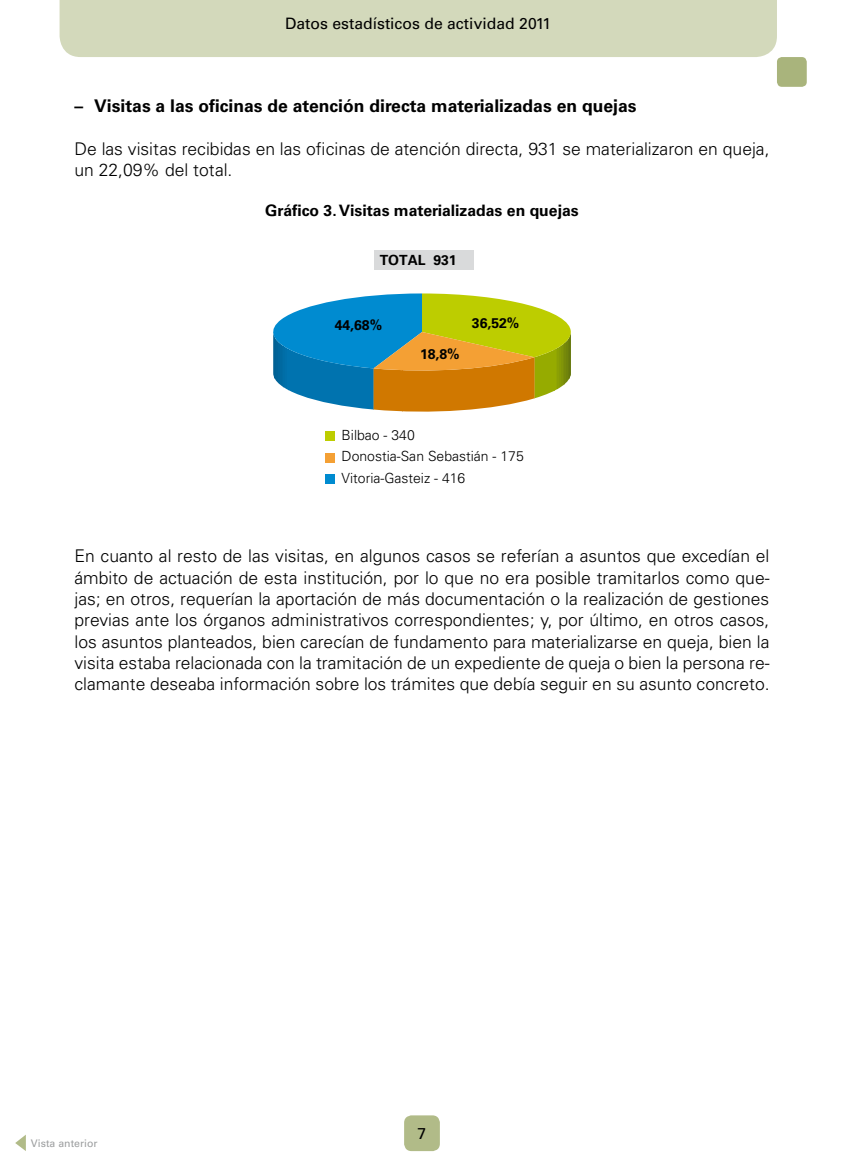
<style>
.page{position:relative;width:844px;height:1166px;background:#fff}
.page>*{position:absolute;margin:0;border:0;box-sizing:border-box;transform-origin:0 0}
.t1{font:300 17.5px/21.3px "Univers LT Std";color:#000}
.t2{font:700 17.5px "Univers LT Std";color:#000}
.t3{font:700 15.75px "Univers LT Std";color:#000}
.t4{font:15.75px "Univers LT Std";color:#000}
.t5{font:300 14px/21.5px "Univers";color:#000}
.t6{font:700 14px "Univers";color:#000}
.t7{font:10.5px "Univers LT Std";color:#9c9e9f}
</style>
<div class="page">
<div style="left:60px;top:0;width:716px;height:57px;background:#d3d9bb"></div>
<div style="left:776px;top:57px;width:30px;height:30px;background:#a9b47c;border-radius:5px"></div>
<div style="left:404px;top:1115px;width:36px;height:36px;background:#b1bb88;border-radius:7px"></div>
<hr style="left:570px;top:332px;width:1px;height:66px;background:#65780c">
<svg style="left:273px;top:293px;width:297px;height:119px;background:#8ca46e"></svg>
<div style="left:325px;top:431px;width:10px;height:10px;background:#bdcd00"></div>
<div style="left:325px;top:453px;width:10px;height:10px;background:#f4a034"></div>
<div style="left:325px;top:474px;width:10px;height:10px;background:#008bd0"></div>
<div style="left:374px;top:250px;width:100px;height:20px;background:#d9dadb"></div>
<svg style="left:15px;top:1134px;width:11px;height:17px"></svg>
<p class="t4" style="left:285px;top:14px;width:268px">Datos estadísticos de actividad 2011</p>
<p class="t2" style="left:74px;top:95px;width:563px">– Visitas a las oficinas de atención directa materializadas en quejas</p>
<p class="t1" style="left:74px;top:138px;width:696px">De las visitas recibidas en las oficinas de atención directa, 931 se materializaron en queja, un 22,09% del total.</p>
<p class="t3" style="left:265px;top:201px;width:315px">Gráfico 3. Visitas materializadas en quejas</p>
<p class="t6" style="left:379px;top:252px;width:79px">TOTAL 931</p>
<p class="t6" style="left:334px;top:317px;width:49px">44,68%</p>
<p class="t6" style="left:472px;top:314px;width:49px">36,52%</p>
<p class="t6" style="left:420px;top:346px;width:41px">18,8%</p>
<p class="t5" style="left:341px;top:424px;width:184px">Bilbao - 340<br>Donostia-San Sebastián - 175<br>Vitoria-Gasteiz - 416</p>
<p class="t1" style="left:74px;top:545px;width:696px;text-align:justify">En cuanto al resto de las visitas, en algunos casos se referían a asuntos que excedían el ámbito de actuación de esta institución, por lo que no era posible tramitarlos como que&shy;jas; en otros, requerían la aportación de más documentación o la realización de gestiones previas ante los órganos administrativos correspondientes; y, por último, en otros casos, los asuntos planteados, bien carecían de fundamento para materializarse en queja, bien la visita estaba relacionada con la tramitación de un expediente de queja o bien la persona re&shy;clamante deseaba información sobre los trámites que debía seguir en su asunto concreto.</p>
<p class="t7" style="left:31px;top:1137px;width:68px">Vista anterior</p>
<p class="t4" style="left:417px;top:1124px;width:10px">7</p>
</div>
